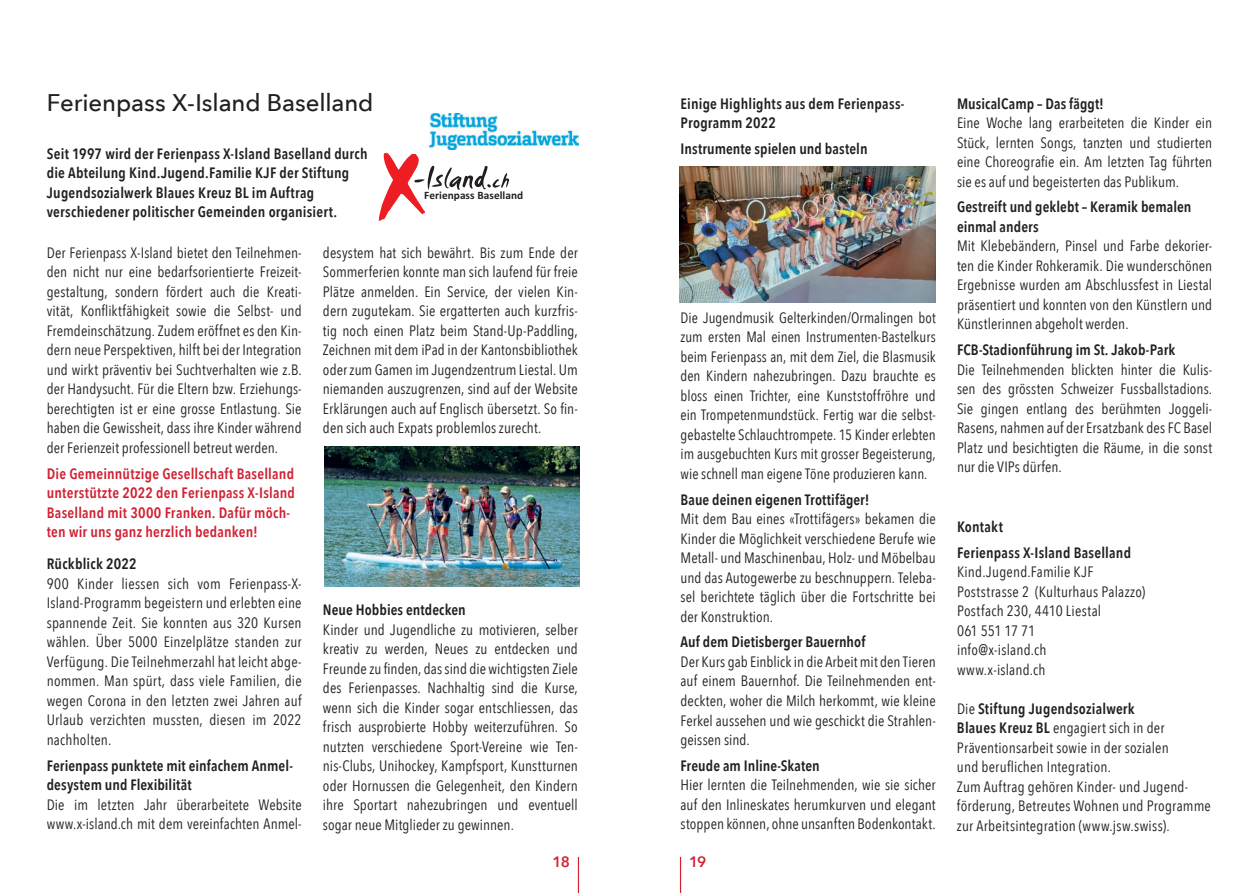
<style>
.page{position:relative;width:1259px;height:893px;background:#fff}
.page>*{position:absolute;margin:0;border:0;box-sizing:border-box;transform-origin:0 0}
.t1{font:500 24px "Avenir Next";letter-spacing:-.005em;color:#231f20}
.t2{font:15px/19.5px "Avenir Next Condensed";letter-spacing:.01em;color:#231f20;text-align:justify}
.t3{font:600 15px/19.5px "Avenir Next Condensed";letter-spacing:.01em;color:#231f20}
.t4{font:600 15px/19.5px "Avenir Next Condensed";letter-spacing:.015em;color:#d12233}
.t5{font:600 15px "Avenir Next";color:#d12233}
.t6{font:700 11.25px "Calibri";letter-spacing:.005em;color:#231f20}
.s1{font-weight:600}
</style>
<div class="page">
<hr style="left:680px;top:857px;width:1px;height:36px;background:#d12233">
<hr style="left:578px;top:857px;width:1px;height:36px;background:#d12233">
<img style="left:429px;top:113px;width:149px;height:36px">
<svg style="left:378px;top:153px;width:131px;height:68px"></svg>
<img style="left:324px;top:446px;width:255px;height:141px">
<img style="left:679px;top:166px;width:256px;height:137px">
<h1 class="t1" style="left:47px;top:82px;width:328px">Ferienpass X-Island Baselland</h1>
<p class="t3" style="left:47px;top:143px;width:322px">Seit 1997 wird der Ferienpass X-Island Baselland durch die Abteilung Kind.Jugend.Familie KJF der Stiftung Jugendsozialwerk Blaues Kreuz BL im Auftrag verschiedener politischer Gemeinden organisiert.</p>
<p class="t6" style="left:424px;top:187px;width:100px">Ferienpass Baselland</p>
<p class="t2" style="left:47px;top:242px;width:256px">Der Ferienpass X-Island bietet den Teilnehmen&shy;den nicht nur eine bedarfsorientierte Freizeit&shy;gestaltung, sondern fördert auch die Kreati&shy;vität, Konfliktfähigkeit sowie die Selbst- und Fremdeinschätzung. Zudem eröffnet es den Kin&shy;dern neue Perspektiven, hilft bei der Integration und wirkt präventiv bei Suchtverhalten wie z.B. der Handysucht. Für die Eltern bzw. Erziehungs&shy;berechtigten ist er eine grosse Entlastung. Sie haben die Gewissheit, dass ihre Kinder während der Ferienzeit professionell betreut werden.</p>
<p class="t4" style="left:47px;top:463px;width:250px">Die Gemeinnützige Gesellschaft Baselland unterstützte 2022 den Ferienpass X-Island Baselland mit 3000 Franken. Dafür möch&shy;ten wir uns ganz herzlich bedanken!</p>
<p class="t3" style="left:47px;top:554px;width:91px">Rückblick 2022</p>
<p class="t2" style="left:47px;top:573px;width:256px">900 Kinder liessen sich vom Ferienpass-X-Island-Programm begeistern und erlebten eine spannende Zeit. Sie konnten aus 320 Kursen wählen. Über 5000 Einzelplätze standen zur Verfügung. Die Teilnehmerzahl hat leicht abge&shy;nommen. Man spürt, dass viele Familien, die wegen Corona in den letzten zwei Jahren auf Urlaub verzichten mussten, diesen im 2022 nachholten.</p>
<p class="t3" style="left:47px;top:755px;width:248px">Ferienpass punktete mit einfachem Anmel&shy;desystem und Flexibilität</p>
<p class="t2" style="left:47px;top:794px;width:256px">Die im letzten Jahr überarbeitete Website www.x-island.ch mit dem vereinfachten Anmel-</p>
<p class="t2" style="left:323px;top:242px;width:256px">desystem hat sich bewährt. Bis zum Ende der Sommerferien konnte man sich laufend für freie Plätze anmelden. Ein Service, der vielen Kin&shy;dern zugutekam. Sie ergatterten auch kurzfris&shy;tig noch einen Platz beim Stand-Up-Paddling, Zeichnen mit dem iPad in der Kantonsbibliothek oder zum Gamen im Jugendzentrum Liestal. Um niemanden auszugrenzen, sind auf der Website Erklärungen auch auf Englisch übersetzt. So fin&shy;den sich auch Expats problemlos zurecht.</p>
<p class="t3" style="left:323px;top:600px;width:144px">Neue Hobbies entdecken</p>
<p class="t2" style="left:323px;top:619px;width:256px">Kinder und Jugendliche zu motivieren, selber kreativ zu werden, Neues zu entdecken und Freunde zu finden, das sind die wichtigsten Ziele des Ferienpasses. Nachhaltig sind die Kurse, wenn sich die Kinder sogar entschliessen, das frisch ausprobierte Hobby weiterzuführen. So nutzten verschiedene Sport-Vereine wie Ten&shy;nis-Clubs, Unihockey, Kampfsport, Kunstturnen oder Hornussen die Gelegenheit, den Kindern ihre Sportart nahezubringen und eventuell sogar neue Mitglieder zu gewinnen.</p>
<p class="t3" style="left:680px;top:93px;width:225px">Einige Highlights aus dem Ferienpass-<br>Programm 2022</p>
<p class="t3" style="left:680px;top:139px;width:188px">Instrumente spielen und basteln</p>
<p class="t2" style="left:680px;top:307px;width:257px">Die Jugendmusik Gelterkinden/Ormalingen bot zum ersten Mal einen Instrumenten-Bastelkurs beim Ferienpass an, mit dem Ziel, die Blasmusik den Kindern nahezubringen. Dazu brauchte es bloss einen Trichter, eine Kunststoffröhre und ein Trompetenmundstück. Fertig war die selbst&shy;gebastelte Schlauchtrompete. 15 Kinder erlebten im ausgebuchten Kurs mit grosser Begeisterung, wie schnell man eigene Töne produzieren kann.</p>
<p class="t3" style="left:680px;top:489px;width:190px">Baue deinen eigenen Trottifäger!</p>
<p class="t2" style="left:680px;top:508px;width:257px">Mit dem Bau eines «Trottifägers» bekamen die Kinder die Möglichkeit verschiedene Berufe wie Metall- und Maschinenbau, Holz- und Möbelbau und das Autogewerbe zu beschnuppern. Teleba&shy;sel berichtete täglich über die Fortschritte bei der Konstruktion.</p>
<p class="t3" style="left:680px;top:632px;width:186px">Auf dem Dietisberger Bauernhof</p>
<p class="t2" style="left:680px;top:651px;width:257px">Der Kurs gab Einblick in die Arbeit mit den Tieren auf einem Bauernhof. Die Teilnehmenden ent&shy;deckten, woher die Milch herkommt, wie kleine Ferkel aussehen und wie geschickt die Strahlen&shy;geissen sind.</p>
<p class="t3" style="left:680px;top:755px;width:141px">Freude am Inline-Skaten</p>
<p class="t2" style="left:680px;top:775px;width:257px">Hier lernten die Teilnehmenden, wie sie sicher auf den Inlineskates herumkurven und elegant stoppen können, ohne unsanften Bodenkontakt.</p>
<p class="t5" style="left:552px;top:849px;width:19px">18</p>
<p class="t5" style="left:689px;top:849px;width:19px">19</p>
<p class="t3" style="left:957px;top:93px;width:148px">MusicalCamp – Das fäggt!</p>
<p class="t2" style="left:957px;top:112px;width:257px">Eine Woche lang erarbeiteten die Kinder ein Stück, lernten Songs, tanzten und studierten eine Choreografie ein. Am letzten Tag führten sie es auf und begeisterten das Publikum.</p>
<p class="t3" style="left:957px;top:197px;width:236px">Gestreift und geklebt – Keramik bemalen einmal anders</p>
<p class="t2" style="left:957px;top:236px;width:257px">Mit Klebebändern, Pinsel und Farbe dekorier&shy;ten die Kinder Rohkeramik. Die wunderschönen Ergebnisse wurden am Abschlussfest in Liestal präsentiert und konnten von den Künstlern und Künstlerinnen abgeholt werden.</p>
<p class="t3" style="left:957px;top:340px;width:220px">FCB-Stadionführung im St. Jakob-Park</p>
<p class="t2" style="left:957px;top:359px;width:257px">Die Teilnehmenden blickten hinter die Kulis&shy;sen des grössten Schweizer Fussballstadions.<br>Sie gingen entlang des berühmten Joggeli-Rasens, nahmen auf der Ersatzbank des FC Basel Platz und besichtigten die Räume, in die sonst nur die VIPs dürfen.</p>
<p class="t3" style="left:957px;top:513px;width:176px;line-height:26px">Kontakt<br>Ferienpass X-Island Baselland</p>
<p class="t2" style="left:957px;top:562px;width:190px;text-align:left">Kind.Jugend.Familie KJF<br>Poststrasse 2 (Kulturhaus Palazzo)<br>Postfach 230, 4410 Liestal<br>061 551 17 71<br>info@x-island.ch<br>www.x-island.ch</p>
<p class="t2" style="left:957px;top:698px;width:255px;text-align:left">Die <span class="s1">Stiftung Jugendsozialwerk<br>Blaues Kreuz BL</span> engagiert sich in der Präventionsarbeit sowie in der sozialen<br>und beruflichen Integration.<br>Zum Auftrag gehören Kinder- und Jugend&shy;förderung, Betreutes Wohnen und Programme zur Arbeitsintegration (www.jsw.swiss).</p>
</div>
